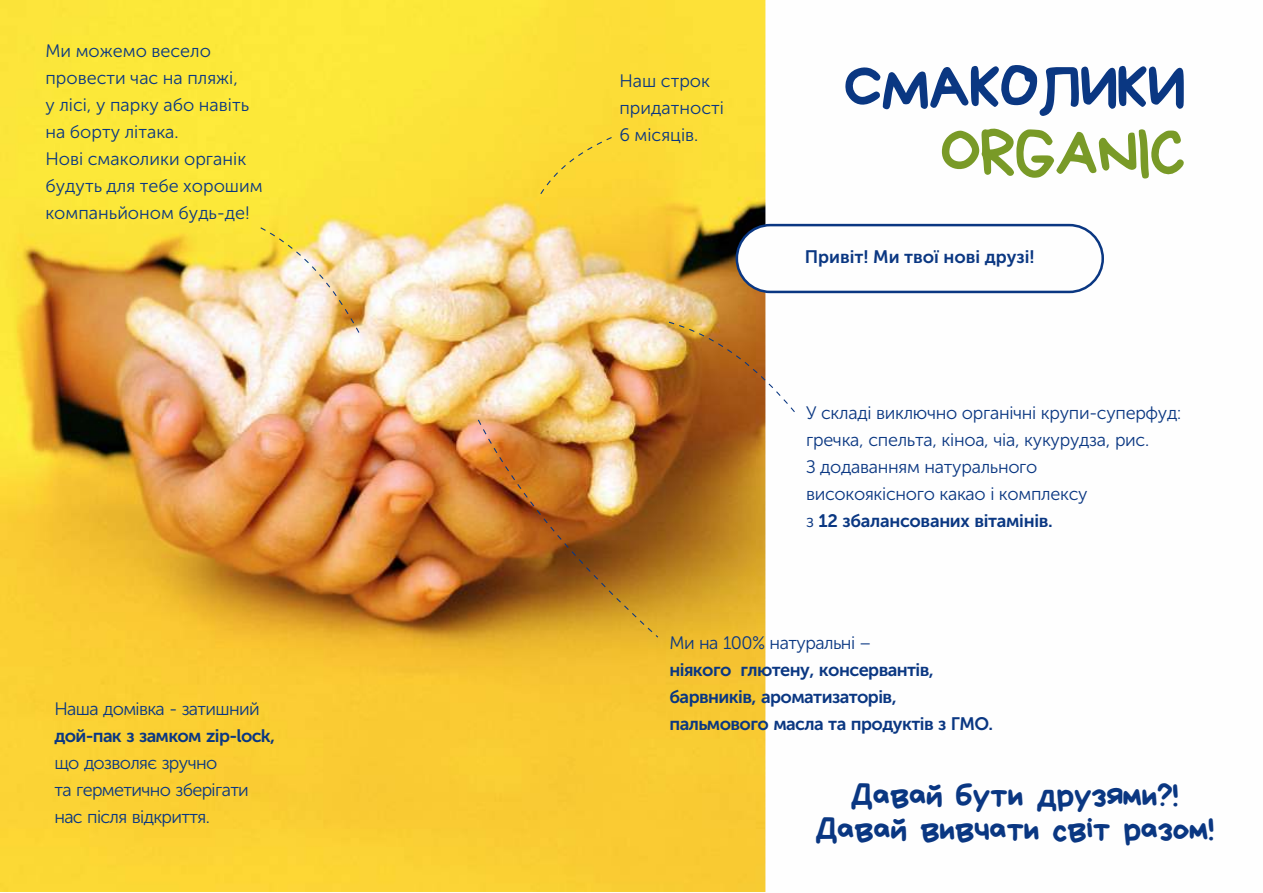
<style>
.page{position:relative;width:1263px;height:893px;background:#fff}
.page>*{position:absolute;margin:0;border:0;box-sizing:border-box;transform-origin:0 0}
.t1{font:67.5px "Bryndan Write";letter-spacing:-.025em;color:#0a3782}
.t2{font:67.5px "Bryndan Write";letter-spacing:-.025em;color:#799a27}
.t3{font:36px/33.9px "Bryndan Write";letter-spacing:-.025em;color:#0a3782;text-align:center}
.t4{font:18px/27px "Museo Sans Cyrl 300";color:#0a3782}
.t5{font:18px/27px "Museo Sans Cyrl 300";letter-spacing:-.02em;color:#0a3782}
.t6{font:18px/27px "Museo Sans Cyrl 700";letter-spacing:-.035em;color:#0a3782}
.t7{font:18px/27px "Museo Sans Cyrl 300";letter-spacing:-.04em;color:#0a3782}
.t8{font:18px "Museo Sans Cyrl 700";color:#0a3782}
.s1{font-family:"Museo Sans Cyrl 300"}
</style>
<div class="page">
<img style="left:0;top:0;width:765px;height:891px">
<img style="left:477px;top:418px;width:182px;height:221px">
<div style="left:736px;top:224px;width:368px;height:69px;background:#fefefe;border:3px solid #0a3782;border-radius:33px"></div>
<img style="left:259px;top:226px;width:101px;height:108px">
<svg style="left:668px;top:321px;width:127px;height:93px"></svg>
<div style="left:539px;top:136px;width:74px;height:59px;background:#fcd835"></div>
<p class="t4" style="left:45px;top:39px;width:219px">Ми можемо весело провести час на пляжі,<br>у лісі, у парку або навіть на борту літака.<br>Нові смаколики органік будуть для тебе хорошим компаньйоном будь-де!</p>
<p class="t7" style="left:54px;top:697px;width:207px">Наша домівка - затишний</p>
<p class="t6" style="left:54px;top:724px;width:222px">дой-пак з замком zip-lock,</p>
<p class="t7" style="left:54px;top:751px;width:196px">що дозволяє зручно<br>та герметично зберігати нас після відкриття.</p>
<p class="t4" style="left:619px;top:69px;width:106px">Наш строк придатності<br>6 місяців.</p>
<h1 class="t1" style="left:843px;top:54px;width:344px">СМАКОЛИКИ</h1>
<h1 class="t2" style="left:940px;top:117px;width:247px">ORGANIC</h1>
<p class="t8" style="left:805px;top:250px;width:232px">Привіт! Ми твої нові друзі!</p>
<p class="t5" style="left:806px;top:401px;width:377px">У складі виключно органічні крупи-суперфуд: гречка, спельта, кіноа, чіа, кукурудза, рис.<br>З додаванням натурального<br>високоякісного какао і комплексу</p>
<p class="t6" style="left:806px;top:509px;width:248px"><span class="s1">з</span> 12 збалансованих вітамінів.</p>
<p class="t5" style="left:669px;top:631px;width:203px">Ми на 100% натуральні –</p>
<p class="t6" style="left:669px;top:658px;width:325px">ніякого глютену, консервантів, барвників, ароматизаторів, пальмового масла та продуктів з ГМО.</p>
<h2 class="t3" style="left:815px;top:778px;width:401px">Давай бути друзями?!<br>Давай вивчати світ разом!</h2>
</div>
